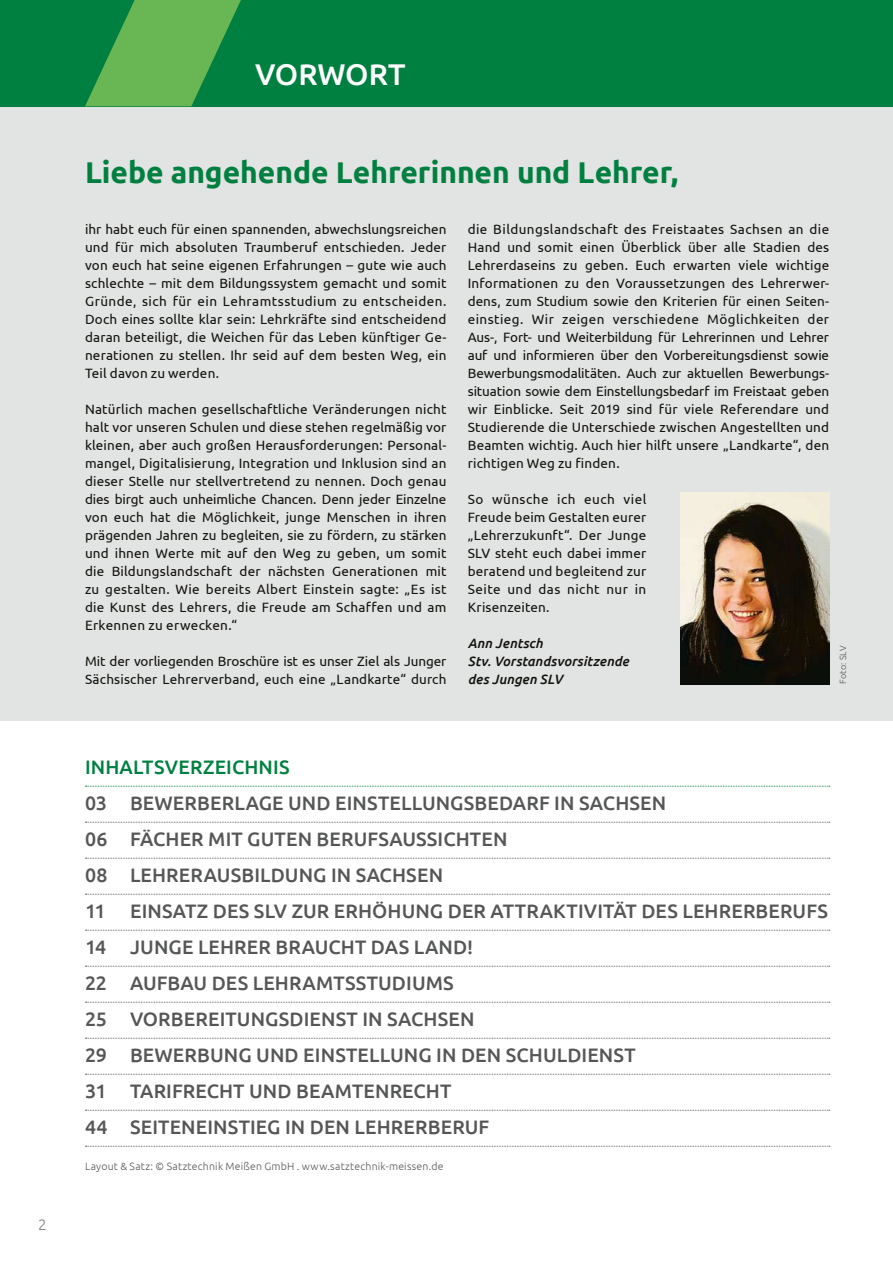
<style>
.page{position:relative;width:893px;height:1263px;background:#fff}
.page>*{position:absolute;margin:0;border:0;box-sizing:border-box;transform-origin:0 0}
.t1{font:700 30px "Ubuntu";color:#008040}
.t2{font:500 30px "Ubuntu";letter-spacing:-.005em;color:#fff}
.t3{font:500 19.5px/36px "Ubuntu";letter-spacing:.005em;color:#555756}
.t4{font:500 19.5px "Ubuntu";letter-spacing:.01em;color:#008040}
.t5{font:300 15px "Ubuntu";color:#7b7d7c}
.t6{font:13.5px/18px "Ubuntu";letter-spacing:.01em;color:#12120d;text-align:justify}
.t7{font:italic 500 13.5px/18px "Ubuntu";letter-spacing:.01em;color:#12120d}
.t8{font:300 10.5px "Ubuntu";letter-spacing:.02em;color:#555756}
.t9{font:300 9px "Ubuntu";letter-spacing:.025em;color:#555756}
</style>
<div class="page">
<div style="left:0;top:102px;width:893px;height:618px;background:#e2e3e3"></div>
<div style="left:0;top:0;width:893px;height:106px;background:#008040"></div>
<svg style="left:85px;top:0;width:156px;height:106px"></svg>
<img style="left:680px;top:493px;width:149px;height:191px">
<svg style="left:85px;top:786px;width:745px;height:1px"></svg>
<svg style="left:85px;top:822px;width:745px;height:1px"></svg>
<svg style="left:85px;top:858px;width:745px;height:1px"></svg>
<svg style="left:85px;top:894px;width:745px;height:1px"></svg>
<svg style="left:85px;top:930px;width:745px;height:1px"></svg>
<svg style="left:85px;top:966px;width:745px;height:1px"></svg>
<svg style="left:85px;top:1002px;width:745px;height:1px"></svg>
<svg style="left:85px;top:1038px;width:745px;height:1px"></svg>
<svg style="left:85px;top:1074px;width:745px;height:1px"></svg>
<svg style="left:85px;top:1110px;width:745px;height:1px"></svg>
<svg style="left:85px;top:1146px;width:745px;height:1px"></svg>
<p class="t5" style="left:38px;top:1216px;width:10px">2</p>
<h1 class="t2" style="left:255px;top:55px;width:152px">VORWORT</h1>
<h1 class="t1" style="left:85px;top:154px;width:595px">Liebe angehende Lehrerinnen und Lehrer,</h1>
<p class="t6" style="left:85px;top:220px;width:363px">ihr habt euch für einen spannenden, abwechslungsreichen und für mich absoluten Traumberuf entschieden. Jeder von euch hat seine eigenen Erfahrungen – gute wie auch schlechte – mit dem Bildungssystem gemacht und somit Gründe, sich für ein Lehramtsstudium zu entscheiden.<br>Doch eines sollte klar sein: Lehrkräfte sind entscheidend daran beteiligt, die Weichen für das Leben künftiger Ge&shy;nerationen zu stellen. Ihr seid auf dem besten Weg, ein Teil davon zu werden.</p>
<p class="t6" style="left:85px;top:400px;width:363px">Natürlich machen gesellschaftliche Veränderungen nicht halt vor unseren Schulen und diese stehen regelmäßig vor kleinen, aber auch großen Herausforderungen: Personal&shy;mangel, Digitalisierung, Integration und Inklusion sind an dieser Stelle nur stellvertretend zu nennen. Doch genau dies birgt auch unheimliche Chancen. Denn jeder Einzelne von euch hat die Möglichkeit, junge Menschen in ihren prägenden Jahren zu begleiten, sie zu fördern, zu stärken und ihnen Werte mit auf den Weg zu geben, um somit die Bildungslandschaft der nächsten Generationen mit zu gestalten. Wie bereits Albert Einstein sagte: „Es ist die Kunst des Lehrers, die Freude am Schaffen und am Erkennen zu erwecken.“</p>
<p class="t6" style="left:85px;top:652px;width:363px">Mit der vorliegenden Broschüre ist es unser Ziel als Junger<br>Sächsischer Lehrerverband, euch eine „Landkarte“ durch</p>
<p class="t6" style="left:468px;top:220px;width:363px">die Bildungslandschaft des Freistaates Sachsen an die Hand und somit einen Überblick über alle Stadien des Lehrerdaseins zu geben. Euch erwarten viele wichtige Informationen zu den Voraussetzungen des Lehrerwer&shy;dens, zum Studium sowie den Kriterien für einen Seiten&shy;einstieg. Wir zeigen verschiedene Möglichkeiten der Aus-, Fort- und Weiterbildung für Lehrerinnen und Lehrer auf und informieren über den Vorbereitungsdienst sowie Bewerbungsmodalitäten. Auch zur aktuellen Bewerbungs&shy;situation sowie dem Einstellungsbedarf im Freistaat geben wir Einblicke. Seit 2019 sind für viele Referendare und Studierende die Unterschiede zwischen Angestellten und Beamten wichtig. Auch hier hilft unsere „Landkarte“, den richtigen Weg zu finden.</p>
<p class="t6" style="left:468px;top:490px;width:180px">So wünsche ich euch viel Freude beim Gestalten eurer „Lehrerzukunft“. Der Junge SLV steht euch dabei immer beratend und begleitend zur Seite und das nicht nur in Krisenzeiten.</p>
<p class="t7" style="left:468px;top:634px;width:163px">Ann Jentsch<br>Stv. Vorstandsvorsitzende des Jungen SLV</p>
<p class="t9" style="left:838px;top:684px;width:40px;rotate:-90deg">Foto: SLV</p>
<h2 class="t4" style="left:85px;top:755px;width:206px">INHALTSVERZEICHNIS</h2>
<p class="t3" style="left:85px;top:784px;width:744px">03 BEWERBERLAGE UND EINSTELLUNGSBEDARF IN SACHSEN<br>06 FÄCHER MIT GUTEN BERUFSAUSSICHTEN<br>08 LEHRERAUSBILDUNG IN SACHSEN<br>11 EINSATZ DES SLV ZUR ERHÖHUNG DER ATTRAKTIVITÄT DES LEHRERBERUFS 14 JUNGE LEHRER BRAUCHT DAS LAND!<br>22 AUFBAU DES LEHRAMTSSTUDIUMS<br>25 VORBEREITUNGSDIENST IN SACHSEN<br>29 BEWERBUNG UND EINSTELLUNG IN DEN SCHULDIENST<br>31 TARIFRECHT UND BEAMTENRECHT<br>44 SEITENEINSTIEG IN DEN LEHRERBERUF</p>
<p class="t8" style="left:85px;top:1160px;width:360px">Layout &amp; Satz: © Satztechnik Meißen GmbH . www.satztechnik-meissen.de</p>
</div>
